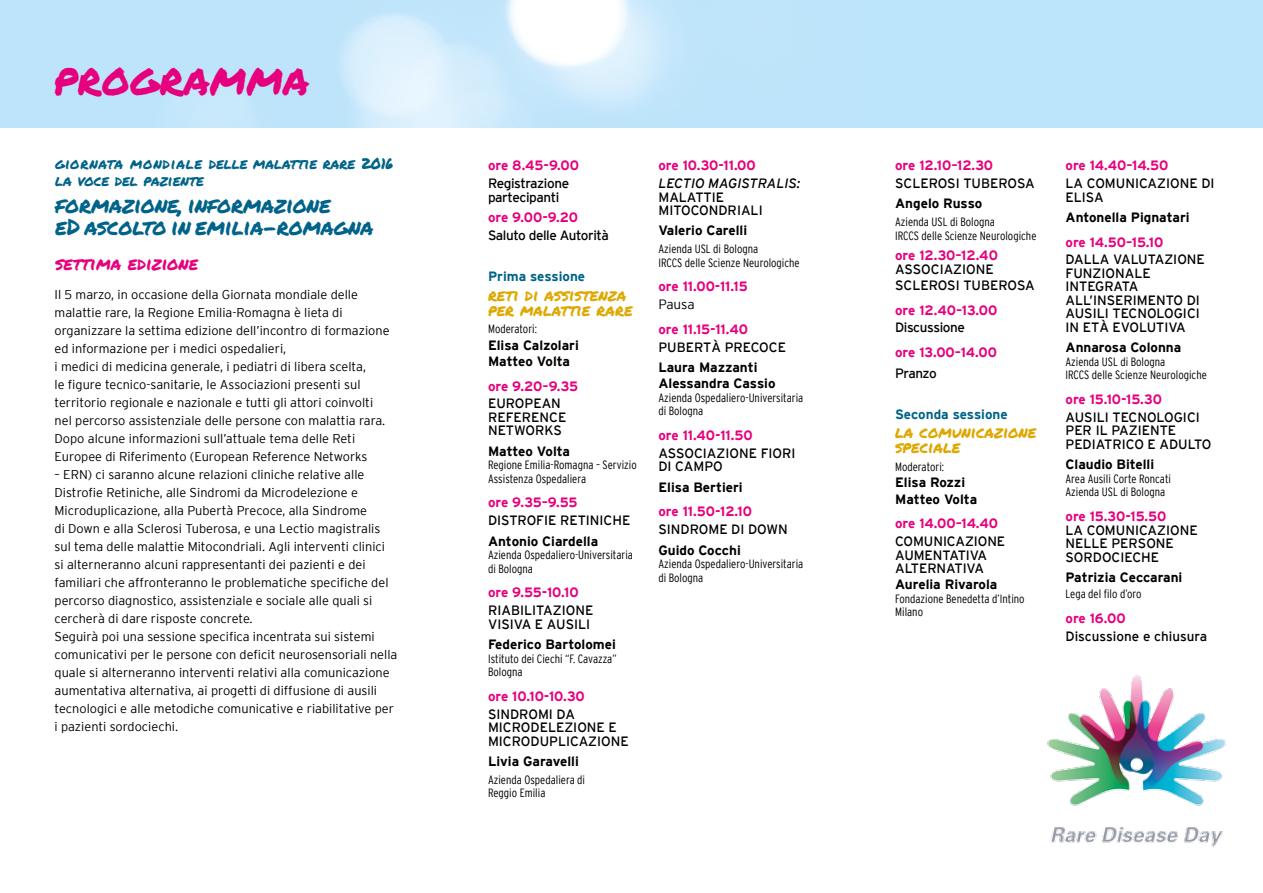
<style>
.page{position:relative;width:1263px;height:893px;background:#fff}
.page>*{position:absolute;margin:0;border:0;box-sizing:border-box;transform-origin:0 0}
.t1{font:45px "Permanent Marker";color:#e6007d}
.t2{font:22.5px/22.5px "Permanent Marker";letter-spacing:-.01em;color:#006389}
.t3{font:18px "Permanent Marker";color:#e6007d}
.t4{font:16.5px/15px "Permanent Marker";color:#dea800}
.t5{font:15px/16.5px "Permanent Marker";color:#006389}
.t6{font:13.5px/13.5px "Interstate";color:#000}
.t7{font:700 13.5px "Interstate";color:#e6007d}
.t8{font:700 13.5px/16.2px "Interstate";color:#000}
.t9{font:13.5px/13.5px "Interstate";letter-spacing:-.03em;color:#000}
.t10{font:700 13.5px "Interstate";color:#006389}
.t11{font:italic 13.5px "Interstate";color:#000}
.t12{font:300 13.5px "Interstate";letter-spacing:-.005em;color:#000}
.t13{font:300 12.75px/18px "Interstate";color:#000}
.t14{font:300 condensed 12px/13.5px "Interstate";color:#000}
</style>
<div class="page">
<img style="left:1047px;top:675px;width:179px;height:172px">
<div style="left:856px;top:0;width:407px;height:127px;background:#bce4fa"></div>
<h1 class="t1" style="left:54px;top:45px;width:257px">programma</h1>
<p class="t5" style="left:55px;top:155px;width:340px">giornata mondiale delle malattie rare 2016 la voce del paziente</p>
<h2 class="t2" style="left:55px;top:193px;width:320px">formazione, informazione<br>eD ascolto in emilia-romagna</h2>
<h3 class="t3" style="left:55px;top:250px;width:144px">settima edizione</h3>
<p class="t13" style="left:55px;top:286px;width:336px">Il 5 marzo, in occasione della Giornata mondiale delle malattie rare, la Regione Emilia-Romagna è lieta di organizzare la settima edizione dell’incontro di formazione ed informazione per i medici ospedalieri,<br>i medici di medicina generale, i pediatri di libera scelta,<br>le figure tecnico-sanitarie, le Associazioni presenti sul territorio regionale e nazionale e tutti gli attori coinvolti nel percorso assistenziale delle persone con malattia rara.<br>Dopo alcune informazioni sull’attuale tema delle Reti Europee di Riferimento (European Reference Networks</p>
<p class="t13" style="left:55px;top:466px;width:344px">– ERN) ci saranno alcune relazioni cliniche relative alle Distrofie Retiniche, alle Sindromi da Microdelezione e Microduplicazione, alla Pubertà Precoce, alla Sindrome<br>di Down e alla Sclerosi Tuberosa, e una Lectio magistralis sul tema delle malattie Mitocondriali. Agli interventi clinici<br>si alterneranno alcuni rappresentanti dei pazienti e dei familiari che affronteranno le problematiche specifiche del percorso diagnostico, assistenziale e sociale alle quali si cercherà di dare risposte concrete.<br>Seguirà poi una sessione specifica incentrata sui sistemi comunicativi per le persone con deficit neurosensoriali nella quale si alterneranno interventi relativi alla comunicazione aumentativa alternativa, ai progetti di diffusione di ausili tecnologici e alle metodiche comunicative e riabilitative per i pazienti sordociechi.</p>
<p class="t7" style="left:488px;top:158px;width:93px">ore 8.45-9.00</p>
<p class="t9" style="left:488px;top:176px;width:83px">Registrazione partecipanti</p>
<p class="t7" style="left:488px;top:210px;width:92px">ore 9.00-9.20</p>
<p class="t9" style="left:488px;top:228px;width:122px">Saluto delle Autorità</p>
<p class="t10" style="left:488px;top:269px;width:99px">Prima sessione</p>
<p class="t4" style="left:488px;top:287px;width:146px">reti di assistenza per malattie rare</p>
<p class="t14" style="left:488px;top:322px;width:50px">Moderatori:</p>
<p class="t8" style="left:488px;top:337px;width:92px">Elisa Calzolari<br>Matteo Volta</p>
<p class="t7" style="left:488px;top:378px;width:92px">ore 9.20–9.35</p>
<p class="t6" style="left:488px;top:397px;width:80px">EUROPEAN<br>REFERENCE<br>NETWORKS</p>
<p class="t8" style="left:488px;top:443px;width:84px">Matteo Volta</p>
<p class="t14" style="left:488px;top:458px;width:150px">Regione Emilia-Romagna – Servizio<br>Assistenza Ospedaliera</p>
<p class="t7" style="left:488px;top:495px;width:91px">ore 9.35–9.55</p>
<p class="t6" style="left:488px;top:514px;width:144px">DISTROFIE RETINICHE</p>
<p class="t8" style="left:488px;top:533px;width:112px">Antonio Ciardella</p>
<p class="t14" style="left:488px;top:548px;width:146px">Azienda Ospedaliero-Universitaria di Bologna</p>
<p class="t7" style="left:488px;top:585px;width:92px">ore 9.55-10.10</p>
<p class="t6" style="left:488px;top:603px;width:107px">RIABILITAZIONE<br>VISIVA E AUSILI</p>
<p class="t8" style="left:488px;top:636px;width:129px">Federico Bartolomei</p>
<p class="t14" style="left:488px;top:651px;width:130px">Istituto dei Ciechi “F. Cavazza”<br>Bologna</p>
<p class="t7" style="left:488px;top:688px;width:98px">ore 10.10-10.30</p>
<p class="t6" style="left:488px;top:707px;width:142px">SINDROMI DA<br>MICRODELEZIONE E<br>MICRODUPLICAZIONE</p>
<p class="t8" style="left:488px;top:753px;width:92px">Livia Garavelli</p>
<p class="t14" style="left:488px;top:773px;width:99px">Azienda Ospedaliera di<br>Reggio Emilia</p>
<p class="t7" style="left:658px;top:158px;width:99px">ore 10.30-11.00</p>
<p class="t11" style="left:658px;top:176px;width:143px">LECTIO MAGISTRALIS:</p>
<p class="t6" style="left:658px;top:190px;width:106px">MALATTIE<br>MITOCONDRIALI</p>
<p class="t8" style="left:658px;top:223px;width:90px">Valerio Carelli</p>
<p class="t14" style="left:658px;top:242px;width:143px">Azienda USL di Bologna<br>IRCCS delle Scienze Neurologiche</p>
<p class="t7" style="left:658px;top:279px;width:91px">ore 11.00-11.15</p>
<p class="t12" style="left:658px;top:297px;width:38px">Pausa</p>
<p class="t7" style="left:658px;top:322px;width:91px">ore 11.15-11.40</p>
<p class="t6" style="left:658px;top:340px;width:129px">PUBERTÀ PRECOCE</p>
<p class="t8" style="left:658px;top:359px;width:119px">Laura Mazzanti<br>Alessandra Cassio</p>
<p class="t14" style="left:658px;top:391px;width:146px">Azienda Ospedaliero-Universitaria di Bologna</p>
<p class="t7" style="left:658px;top:428px;width:96px">ore 11.40-11.50</p>
<p class="t6" style="left:658px;top:446px;width:139px">ASSOCIAZIONE FIORI<br>DI CAMPO</p>
<p class="t8" style="left:658px;top:479px;width:86px">Elisa Bertieri</p>
<p class="t7" style="left:658px;top:504px;width:95px">ore 11.50-12.10</p>
<p class="t6" style="left:658px;top:523px;width:131px">SINDROME DI DOWN</p>
<p class="t8" style="left:658px;top:542px;width:84px">Guido Cocchi</p>
<p class="t14" style="left:658px;top:557px;width:146px">Azienda Ospedaliero-Universitaria di Bologna</p>
<p class="t7" style="left:895px;top:158px;width:100px">ore 12.10–12.30</p>
<p class="t6" style="left:895px;top:176px;width:141px">SCLEROSI TUBEROSA</p>
<p class="t8" style="left:895px;top:196px;width:89px">Angelo Russo</p>
<p class="t14" style="left:895px;top:215px;width:143px">Azienda USL di Bologna<br>IRCCS delle Scienze Neurologiche</p>
<p class="t7" style="left:895px;top:248px;width:104px">ore 12.30–12.40</p>
<p class="t6" style="left:895px;top:261px;width:141px;line-height:16.2px">ASSOCIAZIONE<br>SCLEROSI TUBEROSA</p>
<p class="t7" style="left:895px;top:302px;width:104px">ore 12.40–13.00</p>
<p class="t9" style="left:895px;top:321px;width:71px">Discussione</p>
<p class="t7" style="left:895px;top:345px;width:103px">ore 13.00–14.00</p>
<p class="t6" style="left:895px;top:366px;width:43px">Pranzo</p>
<p class="t10" style="left:895px;top:407px;width:114px">Seconda sessione</p>
<p class="t4" style="left:895px;top:424px;width:143px">la comunicazione speciale</p>
<p class="t14" style="left:895px;top:460px;width:50px">Moderatori:</p>
<p class="t8" style="left:895px;top:474px;width:84px">Elisa Rozzi<br>Matteo Volta</p>
<p class="t7" style="left:895px;top:516px;width:104px">ore 14.00–14.40</p>
<p class="t6" style="left:895px;top:534px;width:112px">COMUNICAZIONE<br>AUMENTATIVA<br>ALTERNATIVA</p>
<p class="t8" style="left:895px;top:576px;width:104px">Aurelia Rivarola</p>
<p class="t14" style="left:895px;top:592px;width:131px">Fondazione Benedetta d’Intino<br>Milano</p>
<p class="t7" style="left:1065px;top:158px;width:104px">ore 14.40–14.50</p>
<p class="t6" style="left:1065px;top:176px;width:151px">LA COMUNICAZIONE DI<br>ELISA</p>
<p class="t8" style="left:1065px;top:209px;width:126px">Antonella Pignatari</p>
<p class="t7" style="left:1065px;top:234px;width:99px">ore 14.50–15.10</p>
<p class="t6" style="left:1065px;top:253px;width:141px">DALLA VALUTAZIONE<br>FUNZIONALE<br>INTEGRATA<br>ALL’INSERIMENTO DI<br>AUSILI TECNOLOGICI<br>IN ETÀ EVOLUTIVA</p>
<p class="t8" style="left:1065px;top:339px;width:117px">Annarosa Colonna</p>
<p class="t14" style="left:1065px;top:355px;width:143px">Azienda USL di Bologna<br>IRCCS delle Scienze Neurologiche</p>
<p class="t7" style="left:1065px;top:392px;width:98px">ore 15.10-15.30</p>
<p class="t6" style="left:1065px;top:410px;width:147px">AUSILI TECNOLOGICI<br>PER IL PAZIENTE<br>PEDIATRICO E ADULTO</p>
<p class="t8" style="left:1065px;top:456px;width:90px">Claudio Bitelli</p>
<p class="t14" style="left:1065px;top:472px;width:107px">Area Ausili Corte Roncati<br>Azienda USL di Bologna</p>
<p class="t7" style="left:1065px;top:509px;width:102px">ore 15.30-15.50</p>
<p class="t6" style="left:1065px;top:523px;width:134px">LA COMUNICAZIONE<br>NELLE PERSONE<br>SORDOCIECHE</p>
<p class="t8" style="left:1065px;top:569px;width:118px">Patrizia Ceccarani</p>
<p class="t14" style="left:1065px;top:587px;width:78px">Lega del filo d’oro</p>
<p class="t7" style="left:1065px;top:611px;width:62px">ore 16.00</p>
<p class="t6" style="left:1065px;top:629px;width:143px">Discussione e chiusura</p>
</div>
